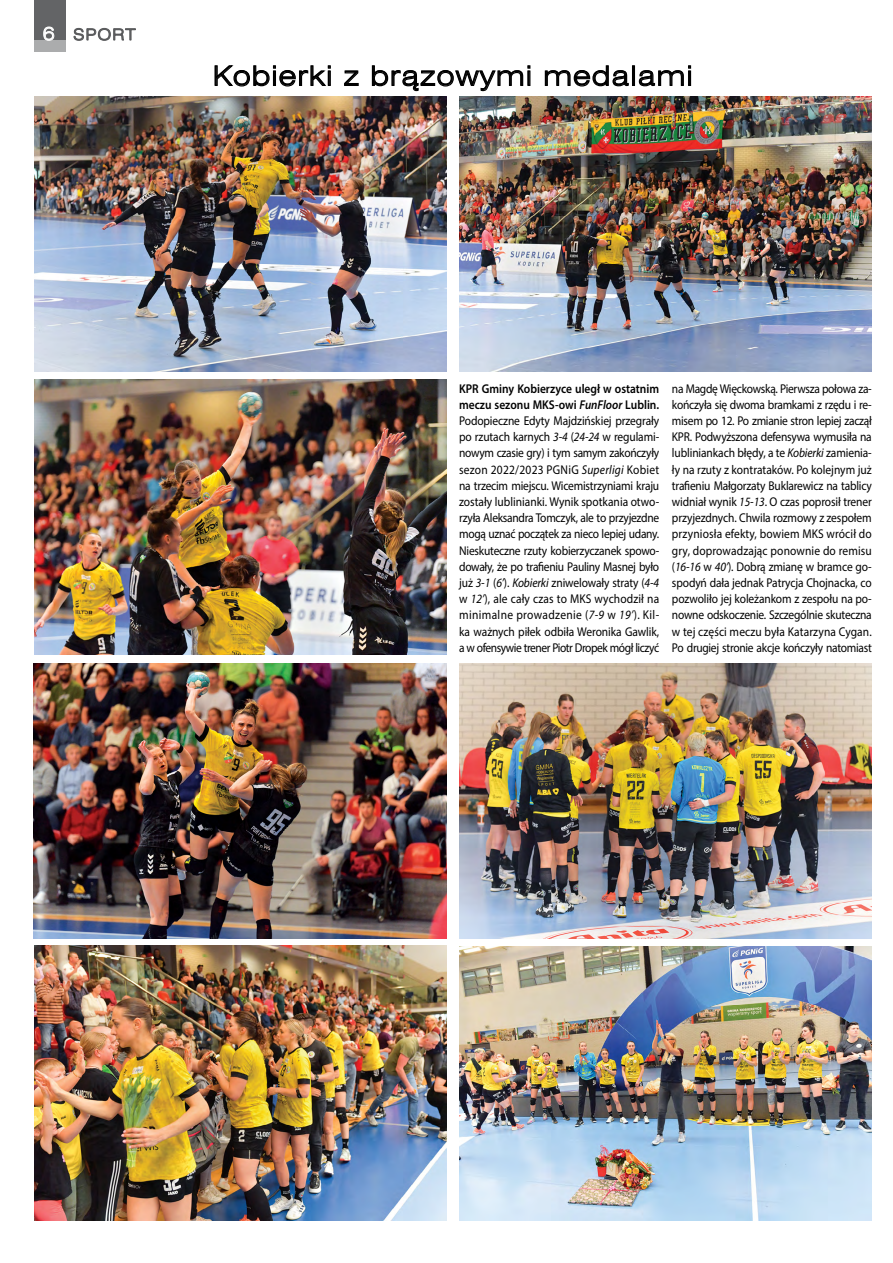
<style>
.page{position:relative;width:893px;height:1263px;background:#fff}
.page>*{position:absolute;margin:0;border:0;box-sizing:border-box;transform-origin:0 0}
.t1{font:27px "Swis 721 Lt Ex EU";letter-spacing:.05em;color:#000}
.t2{font:15.75px "Swis 721 Lt Ex EU";letter-spacing:.075em;color:#58595b}
.t3{font:12.75px/16.2px "Myriad Pro";letter-spacing:-.025em;color:#000;text-align:justify;scale:.9 1}
.s1{font-size:18px;color:#fff}
.s2{font-weight:600}
.s3{font-weight:600;font-style:italic}
.s4{font-style:italic}
</style>
<div class="page">
<svg style="left:214px;top:65px;width:117px;height:22px"></svg>
<div style="left:328px;top:70px;width:3px;height:16px;border:1px solid #000"></div>
<svg style="left:344px;top:70px;width:15px;height:16px"></svg>
<svg style="left:371px;top:65px;width:159px;height:27px"></svg>
<svg style="left:544px;top:65px;width:85px;height:22px"></svg>
<div style="left:632px;top:65px;width:3px;height:21px;border:1px solid #000"></div>
<svg style="left:638px;top:65px;width:53px;height:22px"></svg>
<div style="left:688px;top:70px;width:3px;height:16px;border:1px solid #000"></div>
<img style="left:34px;top:663px;width:412px;height:275px">
<img style="left:34px;top:380px;width:412px;height:275px">
<img style="left:459px;top:663px;width:413px;height:275px">
<img style="left:459px;top:947px;width:413px;height:273px">
<img style="left:34px;top:946px;width:412px;height:275px">
<img style="left:34px;top:97px;width:412px;height:275px">
<img style="left:459px;top:97px;width:413px;height:275px">
<div style="left:34px;top:0;width:31px;height:40px;background:#636466"></div>
<div style="left:34px;top:40px;width:31px;height:11px;background:#abacad"></div>
<svg style="left:43px;top:26px;width:12px;height:15px"></svg>
<svg style="left:73px;top:28px;width:63px;height:13px"></svg>
<p class="t2" style="left:43px;top:25px;width:94px"><span class="s1">6</span> SPORT</p>
<h1 class="t1" style="left:213px;top:60px;width:481px">Kobierki z brązowymi medalami</h1>
<p class="t3" style="left:459px;top:380px;width:224px"><span class="s2">KPR Gminy Kobierzyce uległ w ostatnim meczu sezonu MKS-owi</span> <span class="s3">FunFloor</span> <span class="s2">Lublin.<br></span>Podopieczne Edyty Majdzińskiej przegrały po rzutach karnych <span class="s4">3-4</span> (<span class="s4">24-24</span> w regulami&shy;nowym czasie gry) i tym samym zakończyły sezon 2022/2023 PGNiG <span class="s4">Superligi</span> Kobiet na trzecim miejscu. Wicemistrzyniami kraju zostały lublinianki. Wynik spotkania otwo&shy;rzyła Aleksandra Tomczyk, ale to przyjezdne mogą uznać początek za nieco lepiej udany.<br>Nieskuteczne rzuty kobierzyczanek spowo&shy;dowały, że po trafieniu Pauliny Masnej było już <span class="s4">3-1</span> (<span class="s4">6’</span>). <span class="s4">Kobierki</span> zniwelowały straty (<span class="s4">4-4 </span>w <span class="s4">12’</span>), ale cały czas to MKS wychodził na minimalne prowadzenie (<span class="s4">7-9</span> w <span class="s4">19’</span>). Kil&shy;ka ważnych piłek odbiła Weronika Gawlik, a w ofensywie trener Piotr Dropek mógł liczyć</p>
<p class="t3" style="left:672px;top:380px;width:224px">na Magdę Więckowską. Pierwsza połowa za&shy;kończyła się dwoma bramkami z rzędu i re&shy;misem po 12. Po zmianie stron lepiej zaczął KPR. Podwyższona defensywa wymusiła na lubliniankach błędy, a te <span class="s4">Kobierki</span> zamienia&shy;ły na rzuty z kontrataków. Po kolejnym już trafieniu Małgorzaty Buklarewicz na tablicy widniał wynik <span class="s4">15-13</span>. O czas poprosił trener przyjezdnych. Chwila rozmowy z zespołem przyniosła efekty, bowiem MKS wrócił do gry, doprowadzając ponownie do remisu (<span class="s4">16-16</span> w <span class="s4">40’</span>). Dobrą zmianę w bramce go&shy;spodyń dała jednak Patrycja Chojnacka, co pozwoliło jej koleżankom z zespołu na po&shy;nowne odskoczenie. Szczególnie skuteczna w tej części meczu była Katarzyna Cygan.<br>Po drugiej stronie akcje kończyły natomiast</p>
</div>
